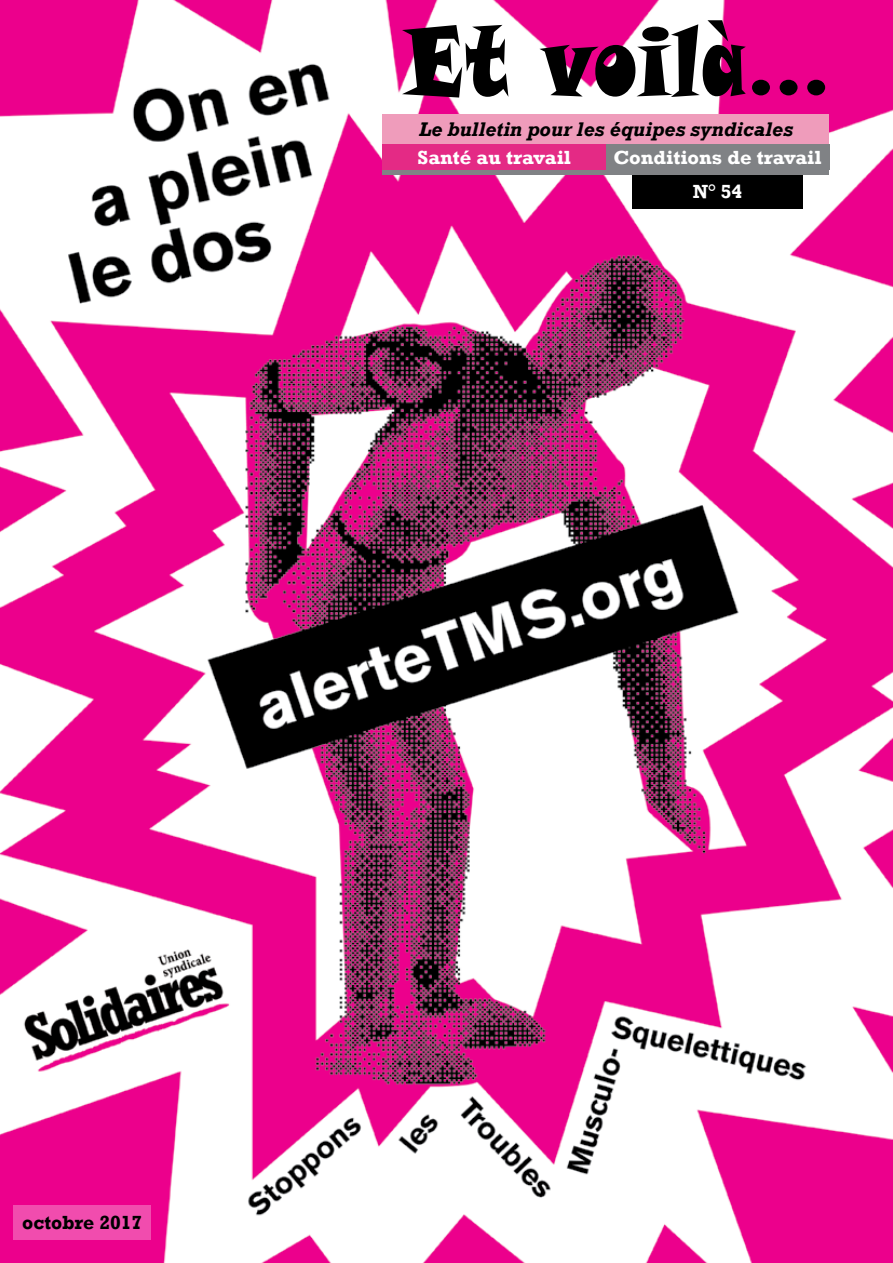
<style>
.page{position:relative;width:893px;height:1263px;background:#fff}
.page>*{position:absolute;margin:0;border:0;box-sizing:border-box;transform-origin:0 0}
.t1{font:96.75px "Snap ITC";letter-spacing:.025em;color:#000;scale:.73 1}
.t2{font:italic 700 20.25px "Rockwell";color:#000}
.t3{font:700 19.5px "Rockwell";color:#fff;scale:1.04 1}
.t4{font:700 19.5px "Rockwell";color:#000}
.t5{font:700 19.5px "Rockwell";color:#fff}
</style>
<div class="page">
<img style="left:0;top:0;width:893px;height:1263px">
<div style="left:14px;top:1205px;width:137px;height:34px;background:#f14cae"></div>
<div style="left:632px;top:174px;width:171px;height:34px;background:#000"></div>
<div style="left:383px;top:115px;width:446px;height:29px;background:#ef9cbb"></div>
<div style="left:383px;top:144px;width:223px;height:26px;background:#e42a85"></div>
<div style="left:606px;top:144px;width:223px;height:26px;background:#808285"></div>
<hr style="left:383px;top:170px;width:446px;height:4px;background:#808285">
<h1 class="t1" style="left:406px;top:-3px;width:581px">Et voilà...</h1>
<p class="t2" style="left:419px;top:118px;width:376px">Le bulletin pour les équipes syndicales</p>
<p class="t3" style="left:418px;top:145px;width:149px">Santé au travail</p>
<p class="t3" style="left:613px;top:145px;width:202px">Conditions de travail</p>
<p class="t5" style="left:693px;top:180px;width:51px">N° 54</p>
<p class="t4" style="left:22px;top:1211px;width:122px">octobre 2017</p>
</div>
